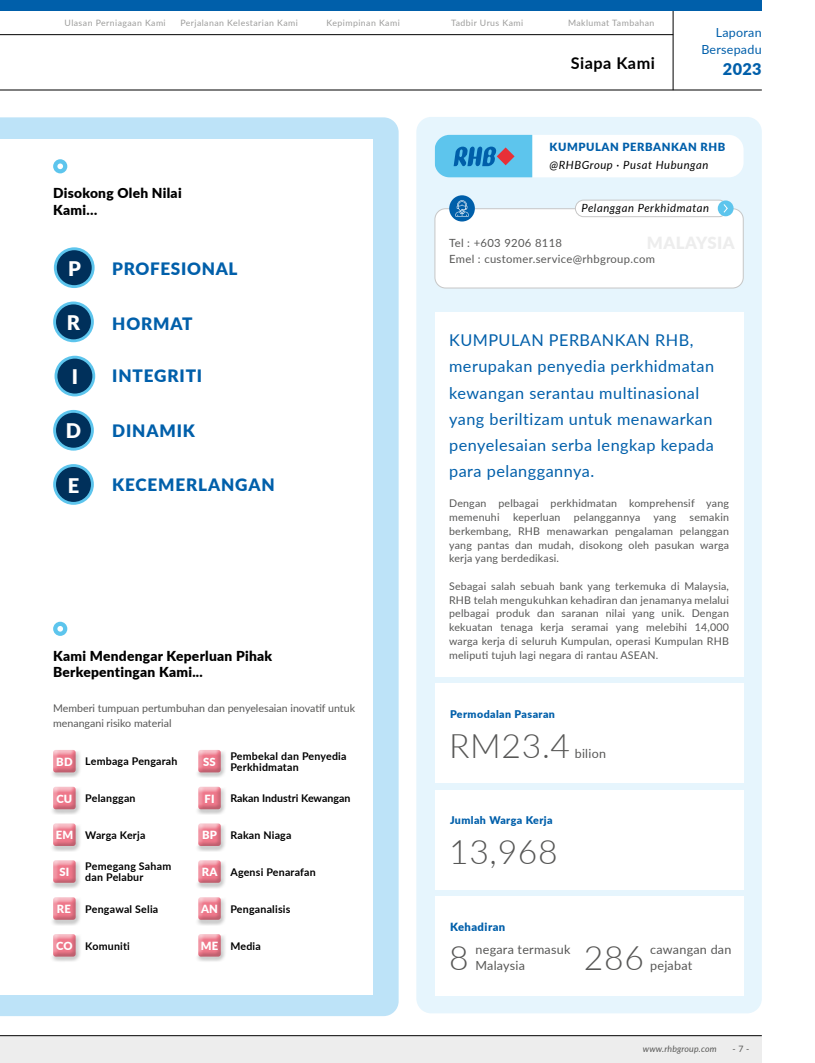
<style>
.page{position:relative;width:815px;height:1063px;background:#fff}
.page>*{position:absolute;margin:0;border:0;box-sizing:border-box;transform-origin:0 0}
.t1{font:300 33.75px "Lato";letter-spacing:.02em;color:#575756}
.t2{font:900 20.12px "Lato";color:#fff}
.t3{font:900 17.12px "Lato";letter-spacing:.05em;color:#005faa}
.t4{font:16.25px/26.2px "Lato";letter-spacing:.03em;color:#005faa}
.t5{font:700 16.25px "Lato";letter-spacing:.03em;color:#000}
.t6{font:900 16.25px "Lato";color:#005faa}
.t7{font:900 13.75px/16.2px "Lato";letter-spacing:.02em;color:#000}
.t8{font:12.5px/16.2px "Lato";letter-spacing:.02em;color:#575756}
.t9{font:12.5px/17.5px "Lato";letter-spacing:.02em;color:#005faa;text-align:right}
.t10{font:12.38px "Lato";letter-spacing:.02em;color:#575756}
.t11{font:11.25px/16.2px "Lato";letter-spacing:.03em;color:#575756}
.t12{font:italic 11.25px "Lato";letter-spacing:.05em;color:#000}
.t13{font:900 11.25px "Lato";letter-spacing:.05em;color:#005faa}
.t14{font:900 11.25px "Lato";letter-spacing:.02em;color:#fff}
.t15{font:10.62px/13.8px "Lato";letter-spacing:.02em;color:#575756;text-align:justify}
.t16{font:700 10.62px/11.2px "Lato";letter-spacing:.02em;color:#000}
.t17{font:10.62px/15px "Lato";color:#575756}
.t18{font:900 10.62px "Lato";letter-spacing:.04em;color:#005faa}
.t19{font:700 10.62px "Lato";color:#000}
.t20{font:8.75px "Lato";letter-spacing:.05em;color:#9d9d9c}
.t21{font:italic 8.75px "Lato";letter-spacing:.02em;color:#575756}
.t22{font:8.75px "Lato";color:#575756}
.s1{font-weight:900;font-size:11.25px;color:#fff}
</style>
<div class="page">
<div style="left:0;top:1036px;width:762px;height:27px;background:#ededed"></div>
<hr style="left:0;top:90px;width:762px;height:1px;background:#000">
<hr style="left:0;top:1035px;width:762px;height:1px;background:#000">
<hr style="left:673px;top:11px;width:1px;height:79px;background:#000">
<hr style="left:0;top:34px;width:673px;height:1px;background:#000">
<div style="left:0;top:0;width:762px;height:11px;background:#005faa"></div>
<div style="left:0;top:117px;width:399px;height:899px;background:#bde3f8"></div>
<div style="left:0;top:139px;width:373px;height:855px;background:#fff"></div>
<div style="left:416px;top:117px;width:346px;height:896px;background:#e6f5fd;border-radius:15px"></div>
<div style="left:435px;top:135px;width:309px;height:42px;background:#fff;border-radius:15px"></div>
<div style="left:435px;top:135px;width:97px;height:42px;background:#5dc5ed"></div>
<svg style="left:454px;top:147px;width:61px;height:19px"></svg>
<div style="left:435px;top:209px;width:308px;height:79px;background:#fff;border-radius:11px"></div>
<div style="left:435px;top:208px;width:309px;height:80px;border:1px solid #c6c6c6;border-radius:11px"></div>
<div style="left:449px;top:195px;width:26px;height:27px;background:#005faa;border-radius:50%"></div>
<svg style="left:455px;top:200px;width:14px;height:17px"></svg>
<div style="left:575px;top:200px;width:152px;height:17px;background:#fff;border-radius:8px"></div>
<div style="left:575px;top:200px;width:153px;height:17px;border:1px solid #c6c6c6;border-radius:8px"></div>
<div style="left:718px;top:200px;width:16px;height:16px;background:#5dc5ed;border-radius:50%"></div>
<svg style="left:723px;top:204px;width:5px;height:9px"></svg>
<div style="left:435px;top:312px;width:309px;height:364px;background:#fff"></div>
<div style="left:49px;top:748px;width:32px;height:30px;background:#000;opacity:.2"></div>
<div style="left:194px;top:748px;width:32px;height:30px;background:#000;opacity:.2"></div>
<div style="left:49px;top:784px;width:32px;height:31px;background:#000;opacity:.2"></div>
<div style="left:194px;top:784px;width:32px;height:31px;background:#000;opacity:.2"></div>
<div style="left:49px;top:858px;width:32px;height:31px;background:#000;opacity:.2"></div>
<div style="left:194px;top:858px;width:32px;height:31px;background:#000;opacity:.2"></div>
<div style="left:194px;top:821px;width:32px;height:31px;background:#000;opacity:.2"></div>
<div style="left:49px;top:821px;width:32px;height:31px;background:#000;opacity:.2"></div>
<div style="left:194px;top:895px;width:32px;height:31px;background:#000;opacity:.2"></div>
<div style="left:49px;top:895px;width:32px;height:31px;background:#000;opacity:.2"></div>
<div style="left:194px;top:932px;width:32px;height:30px;background:#000;opacity:.2"></div>
<div style="left:49px;top:932px;width:32px;height:30px;background:#000;opacity:.2"></div>
<div style="left:435px;top:684px;width:309px;height:99px;background:#fff"></div>
<div style="left:435px;top:790px;width:309px;height:99px;background:#fff"></div>
<div style="left:435px;top:896px;width:309px;height:100px;background:#fff"></div>
<div style="left:53px;top:159px;width:14px;height:14px;background:#5dc5ed;border-radius:50%"></div>
<svg style="left:57px;top:163px;width:6px;height:6px"></svg>
<div style="left:53px;top:622px;width:14px;height:14px;background:#5dc5ed;border-radius:50%"></div>
<svg style="left:57px;top:626px;width:6px;height:6px"></svg>
<div style="left:55px;top:249px;width:38px;height:38px;background:#00305b;border-radius:50%"></div>
<div style="left:54px;top:247px;width:41px;height:41px;border:3px solid #5dc5ed;border-radius:50%"></div>
<div style="left:55px;top:303px;width:37px;height:38px;background:#00305b;border-radius:50%"></div>
<div style="left:53px;top:302px;width:41px;height:40px;border:3px solid #5dc5ed;border-radius:50%"></div>
<div style="left:56px;top:357px;width:38px;height:38px;background:#00305b;border-radius:50%"></div>
<div style="left:55px;top:356px;width:40px;height:40px;border:3px solid #5dc5ed;border-radius:50%"></div>
<div style="left:55px;top:411px;width:37px;height:38px;background:#00305b;border-radius:50%"></div>
<div style="left:53px;top:410px;width:41px;height:41px;border:3px solid #5dc5ed;border-radius:50%"></div>
<div style="left:55px;top:466px;width:37px;height:37px;background:#00305b;border-radius:50%"></div>
<div style="left:53px;top:464px;width:41px;height:41px;border:3px solid #5dc5ed;border-radius:50%"></div>
<p class="t20" style="left:65px;top:17px;width:103px">Ulasan Perniagaan Kami</p>
<p class="t20" style="left:180px;top:17px;width:119px">Perjalanan Kelestarian Kami</p>
<p class="t20" style="left:327px;top:17px;width:75px">Kepimpinan Kami</p>
<p class="t20" style="left:451px;top:17px;width:74px">Tadbir Urus Kami</p>
<p class="t20" style="left:568px;top:17px;width:88px">Maklumat Tambahan</p>
<h3 class="t5" style="left:571px;top:51px;width:86px">Siapa Kami</h3>
<p class="t9" style="left:701px;top:23px;width:62px">Laporan<br>Bersepadu</p>
<h3 class="t6" style="left:723px;top:57px;width:40px">2023</h3>
<p class="t7" style="left:53px;top:185px;width:130px">Disokong Oleh Nilai<br>Kami…</p>
<h2 class="t2" style="left:68px;top:253px;width:14px">P</h2>
<h3 class="t3" style="left:112px;top:256px;width:127px">PROFESIONAL</h3>
<h2 class="t2" style="left:67px;top:308px;width:15px">R</h2>
<h3 class="t3" style="left:112px;top:310px;width:82px">HORMAT</h3>
<h2 class="t2" style="left:72px;top:362px;width:8px">I</h2>
<h3 class="t3" style="left:112px;top:363px;width:92px">INTEGRITI</h3>
<h2 class="t2" style="left:66px;top:416px;width:17px">D</h2>
<h3 class="t3" style="left:112px;top:418px;width:84px">DINAMIK</h3>
<h2 class="t2" style="left:68px;top:470px;width:13px">E</h2>
<h3 class="t3" style="left:112px;top:472px;width:164px">KECEMERLANGAN</h3>
<p class="t7" style="left:53px;top:647px;width:221px">Kami Mendengar Keperluan Pihak<br>Berkepentingan Kami...</p>
<p class="t17" style="left:53px;top:700px;width:303px">Memberi tumpuan pertumbuhan dan penyelesaian inovatif untuk menangani risiko material</p>
<p class="t16" style="left:56px;top:756px;width:123px"><span class="s1">BD</span> Lembaga Pengarah</p>
<p class="t16" style="left:230px;top:750px;width:118px">Pembekal dan Penyedia<br>Perkhidmatan</p>
<p class="t14" style="left:203px;top:753px;width:14px">SS</p>
<p class="t16" style="left:56px;top:792px;width:81px"><span class="s1">CU</span> Pelanggan</p>
<p class="t14" style="left:204px;top:790px;width:12px">FI</p>
<p class="t19" style="left:230px;top:791px;width:122px">Rakan Industri Kewangan</p>
<p class="t16" style="left:56px;top:829px;width:91px"><span class="s1">EM</span> Warga Kerja</p>
<p class="t16" style="left:202px;top:829px;width:91px"><span class="s1">BP</span> Rakan Niaga</p>
<p class="t16" style="left:85px;top:860px;width:87px">Pemegang Saham dan Pelabur</p>
<p class="t14" style="left:59px;top:864px;width:11px">SI</p>
<p class="t16" style="left:202px;top:866px;width:115px"><span class="s1">RA</span> Agensi Penarafan</p>
<p class="t14" style="left:57px;top:900px;width:16px">RE</p>
<p class="t16" style="left:85px;top:903px;width:74px">Pengawal Selia</p>
<p class="t16" style="left:201px;top:903px;width:91px"><span class="s1">AN</span> Penganalisis</p>
<p class="t16" style="left:56px;top:940px;width:75px"><span class="s1">CO</span> Komuniti</p>
<p class="t16" style="left:201px;top:940px;width:62px"><span class="s1">ME</span> Media</p>
<p class="t13" style="left:549px;top:139px;width:177px">KUMPULAN PERBANKAN RHB</p>
<p class="t12" style="left:549px;top:157px;width:160px">@RHBGroup · Pusat Hubungan</p>
<p class="t12" style="left:581px;top:200px;width:129px">Pelanggan Perkhidmatan</p>
<p class="t11" style="left:449px;top:234px;width:207px">Tel : +603 9206 8118<br>Emel : customer.service@rhbgroup.com</p>
<h3 class="t4" style="left:449px;top:326px;width:266px">KUMPULAN PERBANKAN RHB, merupakan penyedia perkhidmatan kewangan serantau multinasional yang beriltizam untuk menawarkan penyelesaian serba lengkap kepada para pelanggannya.</h3>
<p class="t15" style="left:449px;top:496px;width:281px">Dengan pelbagai perkhidmatan komprehensif yang memenuhi</p>
<p class="t15" style="left:449px;top:510px;width:281px;text-indent:241px">semakin berkembang, RHB menawarkan pengalaman pelanggan yang pantas dan mudah, disokong oleh pasukan warga kerja yang berdedikasi.</p>
<p class="t15" style="left:449px;top:579px;width:281px">Sebagai salah sebuah bank yang terkemuka di Malaysia, RHB telah mengukuhkan kehadiran dan jenamanya melalui pelbagai produk dan saranan nilai yang unik. Dengan kekuatan tenaga kerja seramai yang melebihi 14,000 warga kerja di seluruh Kumpulan, operasi Kumpulan RHB meliputi tujuh lagi negara di rantau ASEAN.</p>
<p class="t15" style="left:513px;top:510px;width:49px">keperluan</p>
<p class="t15" style="left:574px;top:510px;width:104px">pelanggannya yang</p>
<p class="t18" style="left:450px;top:706px;width:106px">Permodalan Pasaran</p>
<h1 class="t1" style="left:449px;top:722px;width:123px">RM23.4</h1>
<p class="t10" style="left:575px;top:744px;width:33px">bilion</p>
<p class="t18" style="left:450px;top:812px;width:104px">Jumlah Warga Kerja</p>
<h1 class="t1" style="left:449px;top:828px;width:110px">13,968</h1>
<p class="t13" style="left:450px;top:918px;width:57px">Kehadiran</p>
<p class="t8" style="left:476px;top:941px;width:96px">negara termasuk<br>Malaysia</p>
<h1 class="t1" style="left:449px;top:935px;width:21px">8</h1>
<h1 class="t1" style="left:584px;top:935px;width:62px">286</h1>
<p class="t8" style="left:650px;top:941px;width:83px">cawangan dan pejabat</p>
<p class="t21" style="left:643px;top:1043px;width:75px">www.rhbgroup.com</p>
<p class="t22" style="left:733px;top:1043px;width:18px">- 7 -</p>
</div>
